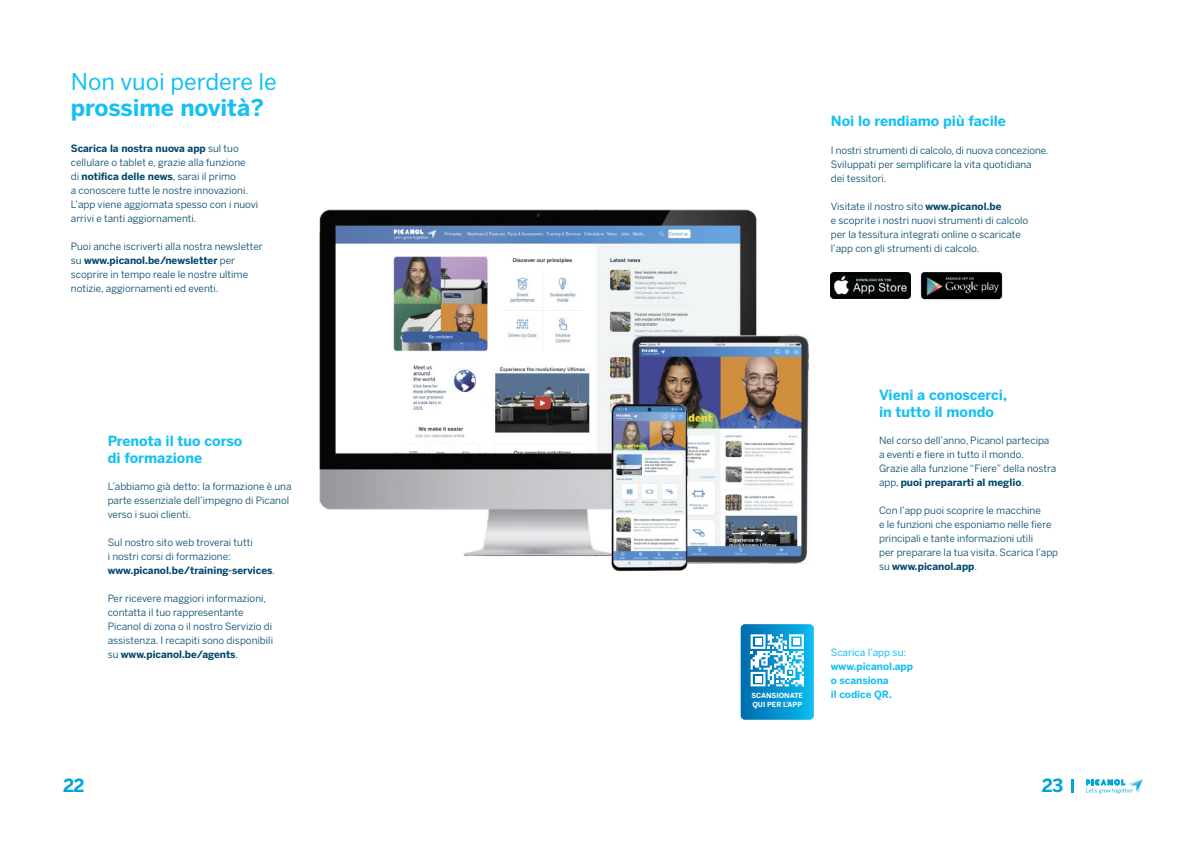
<style>
.page{position:relative;width:1191px;height:842px;background:#fff}
.page>*{position:absolute;margin:0;border:0;box-sizing:border-box;transform-origin:0 0}
.t1{font:23px "Benton Sans";color:#15c0f2}
.t2{font:700 23px "Benton Sans";color:#15c0f2}
.t3{font:700 18px "Benton Sans";color:#00a5da}
.t4{font:700 14px/16.8px "Benton Sans";color:#15c0f2}
.t5{font:10px/14px "Benton Sans";color:#00476b}
.t6{font:700 10px/14px "Benton Sans";color:#15c0f2}
.t7{font:10px "Benton Sans";color:#15c0f2}
.t8{font:700 7px "Benton Sans";color:#fff}
.s1{font-weight:700}
</style>
<div class="page">
<img style="left:319px;top:209px;width:490px;height:363px">
<img style="left:831px;top:272px;width:80px;height:27px">
<img style="left:920px;top:272px;width:82px;height:28px">
<svg style="left:740px;top:624px;width:74px;height:96px;background:#3eacd9"></svg>
<div style="left:755px;top:638px;width:6px;height:7px;background:#fff"></div>
<svg style="left:1086px;top:779px;width:56px;height:15px"></svg>
<svg style="left:1071px;top:779px;width:2px;height:13px"></svg>
<h1 class="t1" style="left:71px;top:68px;width:208px">Non vuoi perdere le</h1>
<h1 class="t2" style="left:71px;top:94px;width:195px">prossime novità?</h1>
<p class="t5" style="left:71px;top:142px;width:189px"><span class="s1">Scarica la nostra nuova app</span> sul tuo cellulare o tablet e, grazie alla funzione<br>di <span class="s1">notifica delle news</span>, sarai il primo<br>a conoscere tutte le nostre innovazioni.<br>L’app viene aggiornata spesso con i nuovi arrivi e tanti aggiornamenti.</p>
<p class="t5" style="left:71px;top:240px;width:193px">Puoi anche iscriverti alla nostra newsletter su <span class="s1">www.picanol.be/newsletter</span> per scoprire in tempo reale le nostre ultime notizie, aggiornamenti ed eventi.</p>
<h3 class="t4" style="left:108px;top:433px;width:136px">Prenota il tuo corso di formazione</h3>
<p class="t5" style="left:108px;top:480px;width:185px">L’abbiamo già detto: la formazione è una parte essenziale dell’impegno di Picanol verso i suoi clienti.</p>
<p class="t5" style="left:108px;top:536px;width:169px">Sul nostro sito web troverai tutti<br>i nostri corsi di formazione: <span class="s1">www.picanol.be/training-services</span>.</p>
<p class="t5" style="left:108px;top:592px;width:167px">Per ricevere maggiori informazioni, contatta il tuo rappresentante Picanol di zona o il nostro Servizio di assistenza. I recapiti sono disponibili su <span class="s1">www.picanol.be/agents</span>.</p>
<h3 class="t4" style="left:831px;top:113px;width:177px">Noi lo rendiamo più facile</h3>
<p class="t5" style="left:831px;top:144px;width:219px">I nostri strumenti di calcolo, di nuova concezione.<br>Sviluppati per semplificare la vita quotidiana<br>dei tessitori.</p>
<p class="t5" style="left:831px;top:200px;width:199px">Visitate il nostro sito <span class="s1">www.picanol.be<br></span>e scoprite i nostri nuovi strumenti di calcolo per la tessitura integrati online o scaricate l’app con gli strumenti di calcolo.</p>
<h3 class="t4" style="left:879px;top:387px;width:129px">Vieni a conoscerci, in tutto il mondo</h3>
<p class="t5" style="left:879px;top:434px;width:179px">Nel corso dell’anno, Picanol partecipa a eventi e fiere in tutto il mondo.<br>Grazie alla funzione “Fiere” della nostra app, <span class="s1">puoi prepararti al meglio</span>.</p>
<p class="t5" style="left:879px;top:504px;width:181px">Con l’app puoi scoprire le macchine<br>e le funzioni che esponiamo nelle fiere principali e tante informazioni utili<br>per preparare la tua visita. Scarica l’app su <span class="s1">www.picanol.app</span>.</p>
<p class="t7" style="left:831px;top:647px;width:77px">Scarica l’app su:</p>
<p class="t6" style="left:831px;top:660px;width:84px">www.picanol.app o scansiona</p>
<p class="t8" style="left:751px;top:691px;width:53px">SCANSIONATE</p>
<p class="t6" style="left:831px;top:688px;width:62px">il codice QR.</p>
<p class="t8" style="left:752px;top:700px;width:51px">QUI PER L’APP</p>
<h2 class="t3" style="left:63px;top:775px;width:23px">22</h2>
<h2 class="t3" style="left:1042px;top:775px;width:23px">23</h2>
</div>
